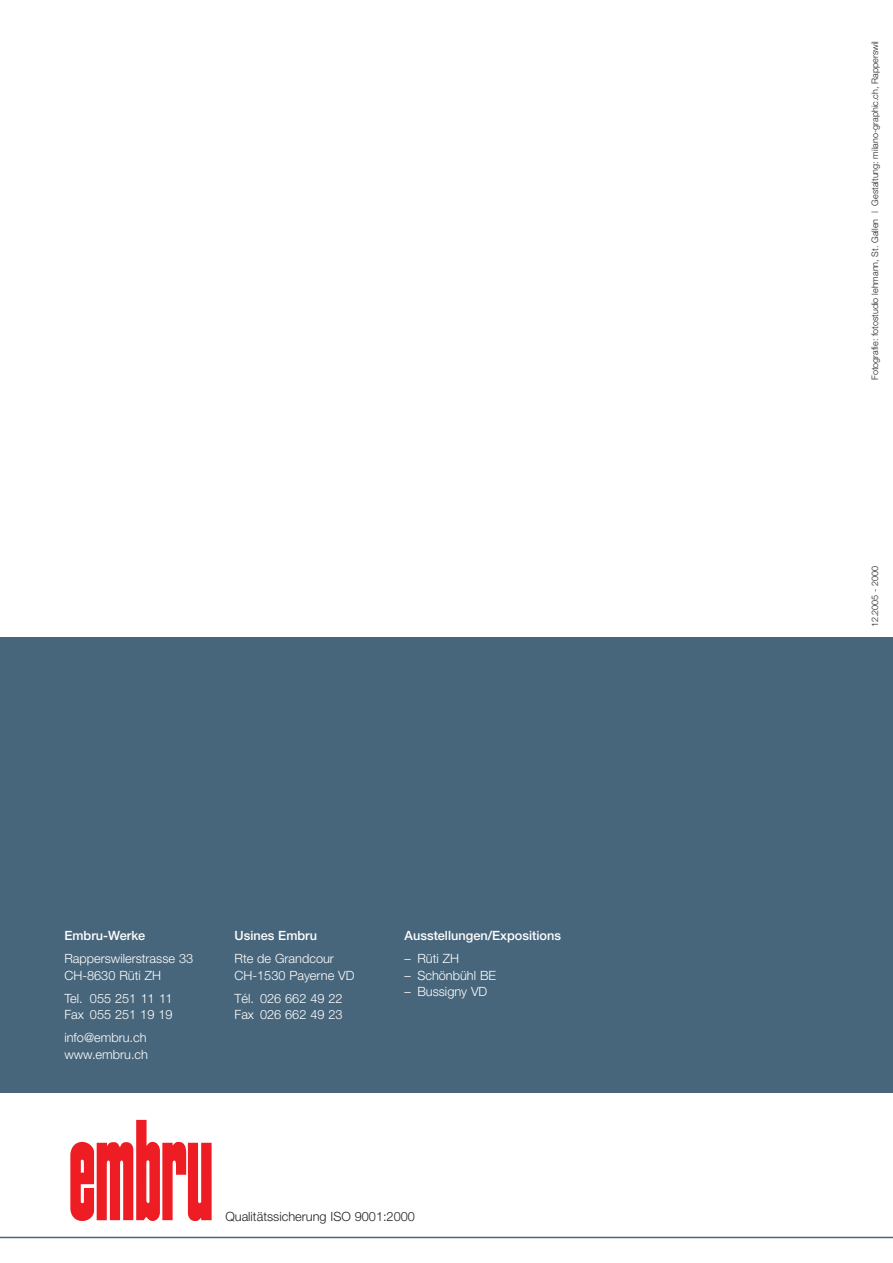
<style>
.page{position:relative;width:893px;height:1263px;background:#fff}
.page>*{position:absolute;margin:0;border:0;box-sizing:border-box;transform-origin:0 0}
.t1{font:300 12.75px/16.5px "Helvetica Neue";color:#fff}
.t2{font:500 12.75px "Helvetica Neue";color:#fff}
.t3{font:300 12.75px "Helvetica Neue";color:#231f20}
.t4{font:300 9px "Helvetica Neue";color:#231f20}
</style>
<div class="page">
<div style="left:0;top:638px;width:893px;height:455px;background:#48667b"></div>
<svg style="left:70px;top:1120px;width:142px;height:101px"></svg>
<hr style="left:0;top:1237px;width:893px;height:1px;background:#48667b">
<p class="t2" style="left:64px;top:931px;width:82px">Embru-Werke</p>
<p class="t1" style="left:64px;top:952px;width:130px">Rapperswilerstrasse 33<br>CH-8630 Rüti ZH</p>
<p class="t1" style="left:64px;top:991px;width:110px">Tel. 055 251 11 11<br>Fax 055 251 19 19</p>
<p class="t1" style="left:64px;top:1030px;width:85px">info@embru.ch www.embru.ch</p>
<p class="t2" style="left:234px;top:931px;width:84px">Usines Embru</p>
<p class="t1" style="left:234px;top:952px;width:121px">Rte de Grandcour<br>CH-1530 Payerne VD</p>
<p class="t1" style="left:234px;top:991px;width:110px">Tél. 026 662 49 22<br>Fax 026 662 49 23</p>
<p class="t2" style="left:405px;top:931px;width:158px">Ausstellungen/Expositions</p>
<p class="t1" style="left:405px;top:952px;width:56px">– Rüti ZH</p>
<p class="t1" style="left:405px;top:968px;width:93px">– Schönbühl BE</p>
<p class="t1" style="left:405px;top:985px;width:84px">– Bussigny VD</p>
<p class="t3" style="left:225px;top:1211px;width:191px">Qualitätssicherung ISO 9001:2000</p>
<p class="t4" style="left:872px;top:380px;width:341px;rotate:-90deg">Fotografie: fotostudio lehmann, St. Gallen | Gestaltung: milano-graphic.ch, Rapperswil</p>
<p class="t4" style="left:872px;top:627px;width:63px;rotate:-90deg">12.2005 - 2000</p>
</div>
